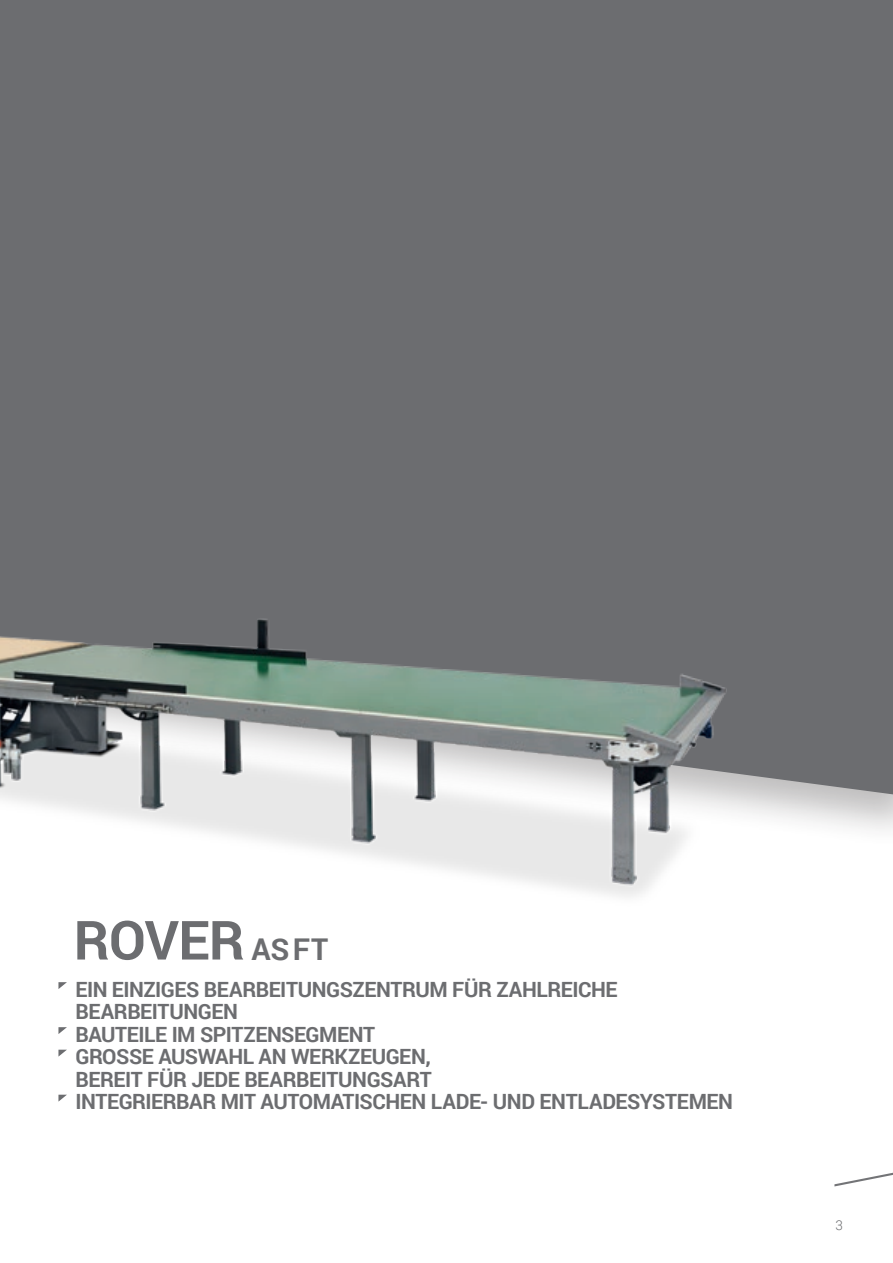
<style>
.page{position:relative;width:893px;height:1263px;background:#fff}
.page>*{position:absolute;margin:0;border:0;box-sizing:border-box;transform-origin:0 0}
.t1{font:700 54px "Roboto";letter-spacing:-.01em;color:#6c6d70}
.t2{font:700 21px/22.5px "Roboto";letter-spacing:-.02em;color:#6c6d70}
.t3{font:300 13.5px "Roboto";color:#6c6d70}
.s1{font-size:30px}
</style>
<div class="page">
<svg style="left:834px;top:1172px;width:59px;height:14px"></svg>
<div style="left:0;top:0;width:893px;height:796px;background:#6c6d70"></div>
<img style="left:0;top:419px;width:768px;height:478px">
<svg style="left:58px;top:982px;width:9px;height:7px"></svg>
<svg style="left:58px;top:1027px;width:9px;height:7px"></svg>
<svg style="left:58px;top:1050px;width:9px;height:6px"></svg>
<svg style="left:58px;top:1095px;width:9px;height:6px"></svg>
<p class="t1" style="left:74px;top:902px;width:256px">ROVER <span class="s1">AS FT</span></p>
<p class="t2" style="left:75px;top:977px;width:544px">EIN EINZIGES BEARBEITUNGSZENTRUM FÜR ZAHLREICHE<br>BEARBEITUNGEN</p>
<p class="t2" style="left:75px;top:1022px;width:301px">BAUTEILE IM SPITZENSEGMENT</p>
<p class="t2" style="left:75px;top:1044px;width:358px">GROSSE AUSWAHL AN WERKZEUGEN,<br>BEREIT FÜR JEDE BEARBEITUNGSART</p>
<p class="t2" style="left:75px;top:1089px;width:659px">INTEGRIERBAR MIT AUTOMATISCHEN LADE- UND ENTLADESYSTEMEN</p>
<p class="t3" style="left:836px;top:1215px;width:9px">3</p>
</div>
